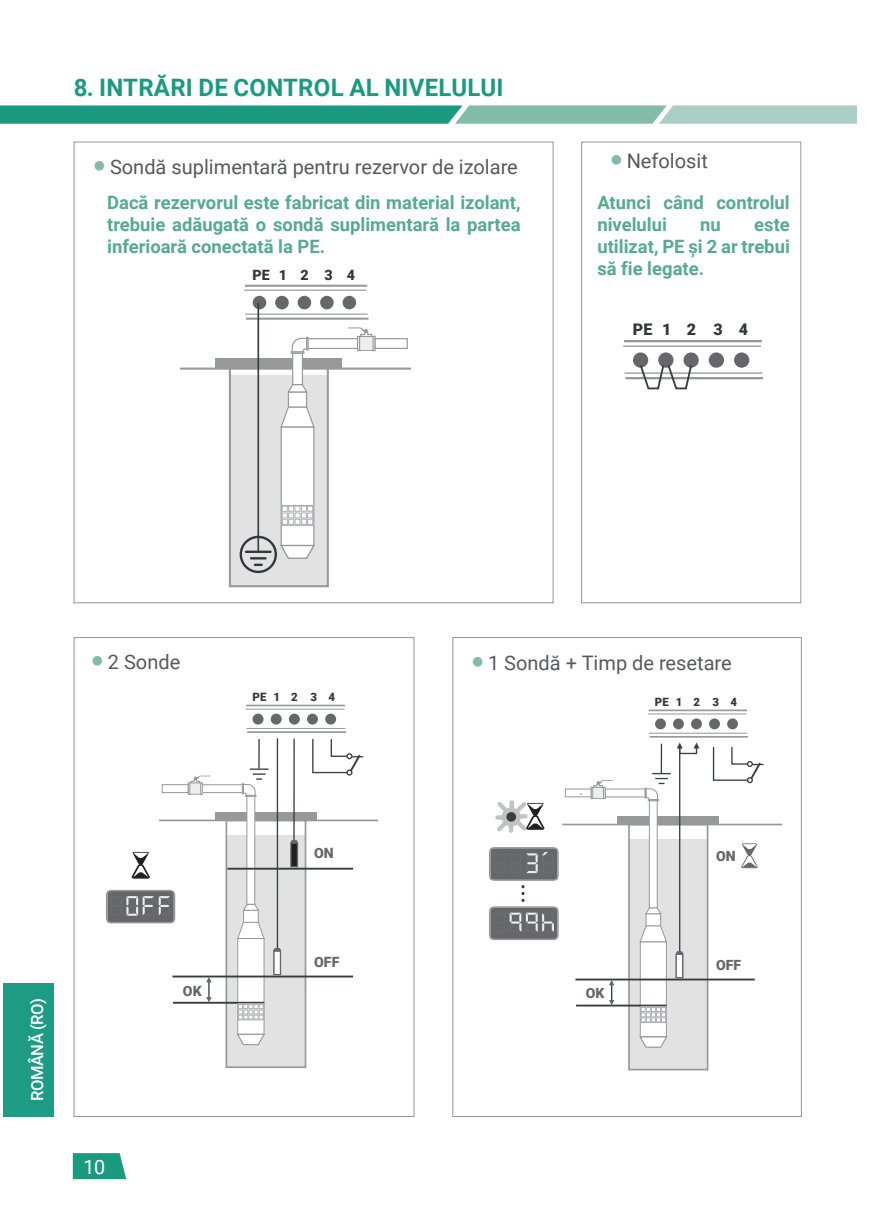
<style>
.page{position:relative;width:874px;height:1225px;background:#fff}
.page>*{position:absolute;margin:0;border:0;box-sizing:border-box;transform-origin:0 0}
.t1{font:700 24px "Roboto";letter-spacing:.01em;color:#1b9a7f}
.t2{font:20px "Roboto";color:#57585a}
.t3{font:19.8px "Roboto";color:#fff}
.t4{font:700 18.4px/22px "Roboto";color:#57a993;text-align:justify}
.t5{font:500 16.6px "Roboto";letter-spacing:-.03em;color:#fff}
.t6{font:900 16px "Roboto";letter-spacing:.785em;color:#333739}
.t7{font:900 14.2px "Roboto";color:#66676a}
.t8{font:900 14.2px "Roboto";letter-spacing:.785em;color:#333739}
.t9{font:900 14px "Roboto";color:#66676a}
.t10{font:900 11.6px "Roboto";letter-spacing:.785em;color:#333739}
.t11{font:900 11.4px "Roboto";letter-spacing:.785em;color:#333739}
.t12{font:900 8.2px "Roboto";letter-spacing:.785em;color:#333739}
.s1{font-family:"Calibri";font-size:22px;color:#83bba9}
</style>
<div class="page">
<svg style="left:73px;top:1153px;width:53px;height:26px"></svg>
<svg style="left:0;top:105px;width:856px;height:19px;background:#5cb19d"></svg>
<div style="left:3px;top:983px;width:50px;height:133px;background:#1d9b84"></div>
<div style="left:581px;top:142px;width:219px;height:461px;border:1px solid #939598"></div>
<div style="left:74px;top:637px;width:340px;height:479px;border:1px solid #939598"></div>
<div style="left:230px;top:375px;width:97px;height:211px;background:#e1e2e1"></div>
<div style="left:281px;top:427px;width:32px;height:118px;background:#fff"></div>
<div style="left:280px;top:426px;width:34px;height:120px;border:1px solid #979899"></div>
<div style="left:229px;top:360px;width:100px;height:227px;border:2px solid #979899"></div>
<hr style="left:180px;top:367px;width:231px;height:3px;background:#979899">
<div style="left:216px;top:358px;width:126px;height:10px;background:#979899"></div>
<svg style="left:280px;top:406px;width:35px;height:22px"></svg>
<div style="left:288px;top:392px;width:18px;height:15px;background:#fff"></div>
<div style="left:288px;top:391px;width:19px;height:16px;border:1px solid #979899"></div>
<svg style="left:287px;top:384px;width:21px;height:9px"></svg>
<div style="left:292px;top:353px;width:10px;height:31px;background:#fff"></div>
<div style="left:292px;top:352px;width:11px;height:33px;border:1px solid #979899"></div>
<div style="left:306px;top:338px;width:52px;height:11px;border:1px solid #979899"></div>
<svg style="left:291px;top:337px;width:17px;height:16px"></svg>
<div style="left:290px;top:351px;width:14px;height:3px;border:1px solid #979899"></div>
<div style="left:374px;top:338px;width:33px;height:11px;border:1px solid #979899"></div>
<svg style="left:347px;top:327px;width:28px;height:24px"></svg>
<svg style="left:280px;top:544px;width:35px;height:15px"></svg>
<div style="left:252px;top:296px;width:14px;height:13px;background:#66676a;border-radius:50%"></div>
<div style="left:275px;top:296px;width:13px;height:13px;background:#66676a;border-radius:50%"></div>
<div style="left:297px;top:296px;width:14px;height:13px;background:#66676a;border-radius:50%"></div>
<div style="left:320px;top:296px;width:13px;height:13px;background:#66676a;border-radius:50%"></div>
<div style="left:342px;top:296px;width:14px;height:13px;background:#66676a;border-radius:50%"></div>
<hr style="left:245px;top:285px;width:122px;height:2px;background:#979899">
<hr style="left:244px;top:290px;width:122px;height:1px;background:#979899">
<hr style="left:246px;top:318px;width:122px;height:2px;background:#979899">
<hr style="left:245px;top:313px;width:122px;height:2px;background:#979899">
<hr style="left:257px;top:303px;width:2px;height:249px;background:#3b3e41">
<svg style="left:283px;top:507px;width:28px;height:16px"></svg>
<div style="left:281px;top:505px;width:32px;height:20px;border:1px solid #afb0b4"></div>
<hr style="left:246px;top:550px;width:24px;height:3px;background:#333739">
<svg style="left:251px;top:557px;width:14px;height:9px"></svg>
<div style="left:239px;top:536px;width:38px;height:37px;border:2px solid #333739;border-radius:50%"></div>
<svg style="left:161px;top:704px;width:216px;height:364px"></svg>
<hr style="left:293px;top:738px;width:1px;height:103px;background:#3b3e41">
<svg style="left:290px;top:840px;width:8px;height:27px"></svg>
<svg style="left:240px;top:1005px;width:22px;height:13px"></svg>
<div style="left:238px;top:1003px;width:26px;height:17px;border:1px solid #afb0b4"></div>
<svg style="left:106px;top:805px;width:82px;height:153px"></svg>
<svg style="left:575px;top:709px;width:208px;height:362px"></svg>
<svg style="left:693px;top:742px;width:6px;height:6px"></svg>
<svg style="left:676px;top:742px;width:6px;height:6px"></svg>
<svg style="left:642px;top:1008px;width:22px;height:12px"></svg>
<div style="left:640px;top:1006px;width:26px;height:16px;border:1px solid #afb0b4"></div>
<div style="left:678px;top:747px;width:18px;height:7px;border:1px solid #3b3e41"></div>
<svg style="left:489px;top:784px;width:92px;height:195px"></svg>
<div style="left:502px;top:808px;width:18px;height:17px;background:#3e3e3f;border:4px solid #c1c2c4;border-radius:50%"></div>
<svg style="left:632px;top:352px;width:16px;height:16px"></svg>
<div style="left:658px;top:352px;width:15px;height:16px;background:#66676a;border-radius:50%"></div>
<div style="left:683px;top:352px;width:15px;height:16px;background:#66676a;border-radius:50%"></div>
<div style="left:708px;top:352px;width:15px;height:16px;background:#66676a;border-radius:50%"></div>
<div style="left:733px;top:352px;width:16px;height:16px;background:#66676a;border-radius:50%"></div>
<hr style="left:623px;top:340px;width:138px;height:2px;background:#979899">
<hr style="left:623px;top:345px;width:137px;height:2px;background:#979899">
<hr style="left:625px;top:377px;width:137px;height:2px;background:#979899">
<hr style="left:624px;top:372px;width:137px;height:2px;background:#979899">
<svg style="left:638px;top:363px;width:55px;height:27px"></svg>
<h1 class="t1" style="left:74px;top:71px;width:431px">8. INTRĂRI DE CONTROL AL NIVELULUI</h1>
<p class="t2" style="left:93px;top:153px;width:426px"><span class="s1">●</span> Sondă suplimentară pentru rezervor de izolare</p>
<p class="t2" style="left:609px;top:147px;width:100px"><span class="s1">●</span> Nefolosit</p>
<p class="t4" style="left:107px;top:191px;width:415px">Dacă rezervorul este fabricat din material izolant, trebuie adăugată o sondă suplimentară la partea inferioară conectată la PE.</p>
<p class="t4" style="left:597px;top:191px;width:194px">Atunci când controlul nivelului</p>
<p class="t4" style="left:597px;top:213px;width:194px;text-indent:157px">este utilizat, PE și 2 ar trebui să fie legate.</p>
<p class="t4" style="left:700px;top:213px;width:22px">nu</p>
<p class="t8" style="left:252px;top:265px;width:104px">PE12 34</p>
<p class="t6" style="left:632px;top:318px;width:116px">PE12 34</p>
<p class="t2" style="left:91px;top:647px;width:91px"><span class="s1">●</span> 2 Sonde</p>
<p class="t2" style="left:471px;top:649px;width:262px"><span class="s1">●</span> 1 Sondă + Timp de resetare</p>
<p class="t10" style="left:252px;top:689px;width:84px">PE12 34</p>
<p class="t11" style="left:654px;top:694px;width:83px">PE12 34</p>
<p class="t12" style="left:646px;top:700px;width:60px">PE12 34</p>
<p class="t5" style="left:26px;top:1101px;width:105px;rotate:-90deg">ROMÂNĂ (RO)</p>
<p class="t3" style="left:84px;top:1152px;width:23px">10</p>
<p class="t7" style="left:183px;top:980px;width:20px">OK</p>
<p class="t7" style="left:314px;top:842px;width:21px">ON</p>
<p class="t7" style="left:314px;top:952px;width:27px">OFF</p>
<p class="t9" style="left:585px;top:983px;width:20px">OK</p>
<p class="t9" style="left:715px;top:846px;width:21px">ON</p>
<p class="t9" style="left:715px;top:955px;width:27px">OFF</p>
</div>
